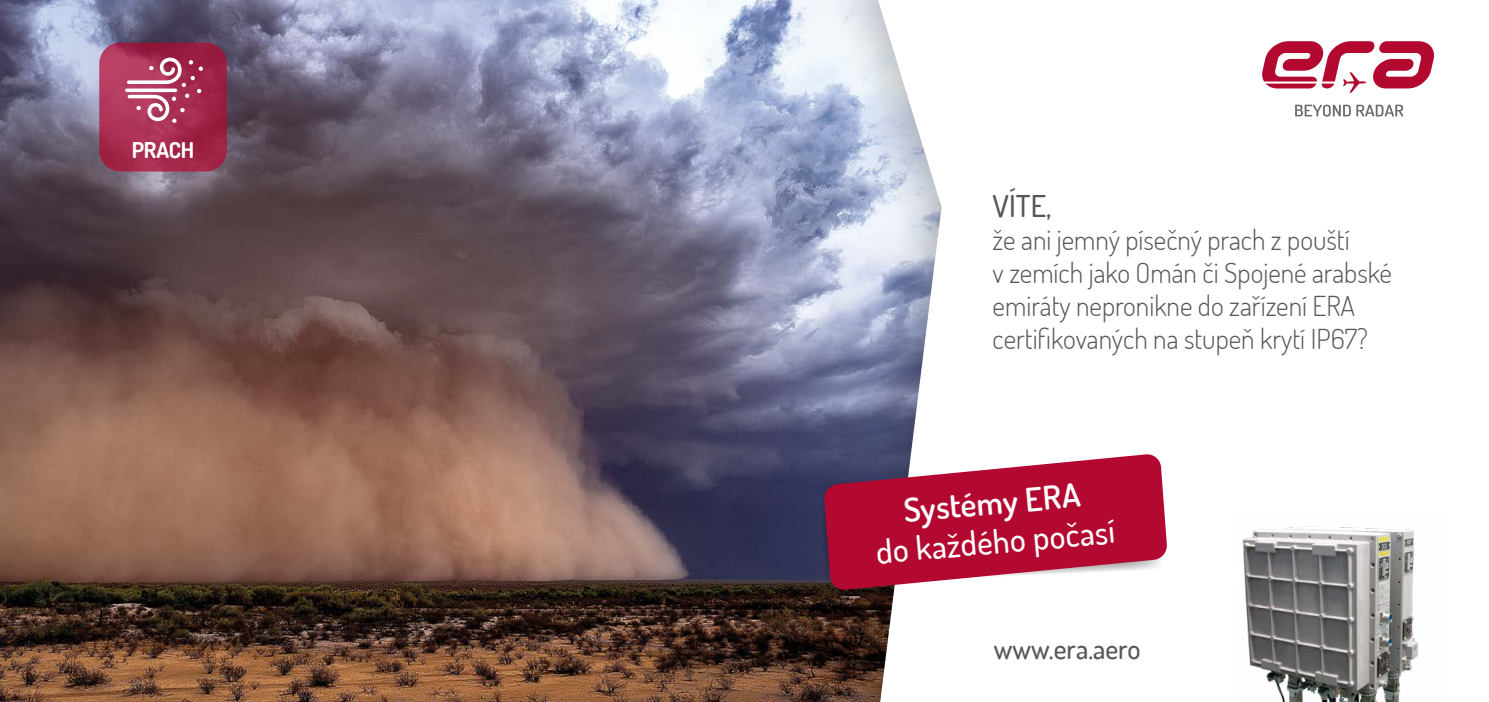
<style>
.page{position:relative;width:1489px;height:702px;background:#fff}
.page>*{position:absolute;margin:0;border:0;box-sizing:border-box;transform-origin:0 0}
.t1{font:500 32.5px "Dosis";color:#fff}
.t2{font:600 32.5px "Dosis";color:#fff}
.t3{font:500 30px "Dosis";color:#575756}
.t4{font:300 27.5px/33px "Dosis";color:#575756}
.t5{font:500 27.5px "Dosis";color:#575756}
.t6{font:700 21.75px "Dosis";letter-spacing:-.01em;color:#fff}
</style>
<div class="page">
<img style="left:0;top:0;width:797px;height:702px">
<svg style="left:99px;top:43px;width:128px;height:128px;background:#a42a4d"></svg>
<div style="left:797px;top:0;width:691px;height:702px;background:#000;opacity:.28"></div>
<svg style="left:877px;top:0;width:611px;height:702px"></svg>
<svg style="left:823px;top:453px;width:344px;height:137px;fill:#b30931"></svg>
<svg style="left:1261px;top:41px;width:172px;height:52px"></svg>
<svg style="left:1294px;top:105px;width:56px;height:11px"></svg>
<svg style="left:1356px;top:105px;width:46px;height:11px"></svg>
<svg style="left:127px;top:58px;width:76px;height:65px"></svg>
<img style="left:1237px;top:512px;width:206px;height:190px">
<p class="t6" style="left:132px;top:136px;width:64px">PRACH</p>
<p class="t3" style="left:992px;top:186px;width:60px">VÍTE,</p>
<p class="t4" style="left:992px;top:222px;width:401px">že ani jemný písečný prach z pouští<br>v zemích jako Omán či Spojené arabské emiráty nepronikne do zařízení ERA certifikovaných na stupeň krytí IP67?</p>
<p class="t2" style="left:901px;top:489px;width:178px;rotate:-5deg">Systémy ERA</p>
<p class="t1" style="left:874px;top:530px;width:241px;rotate:-5deg">do každého počasí</p>
<p class="t5" style="left:993px;top:631px;width:148px">www.era.aero</p>
</div>
